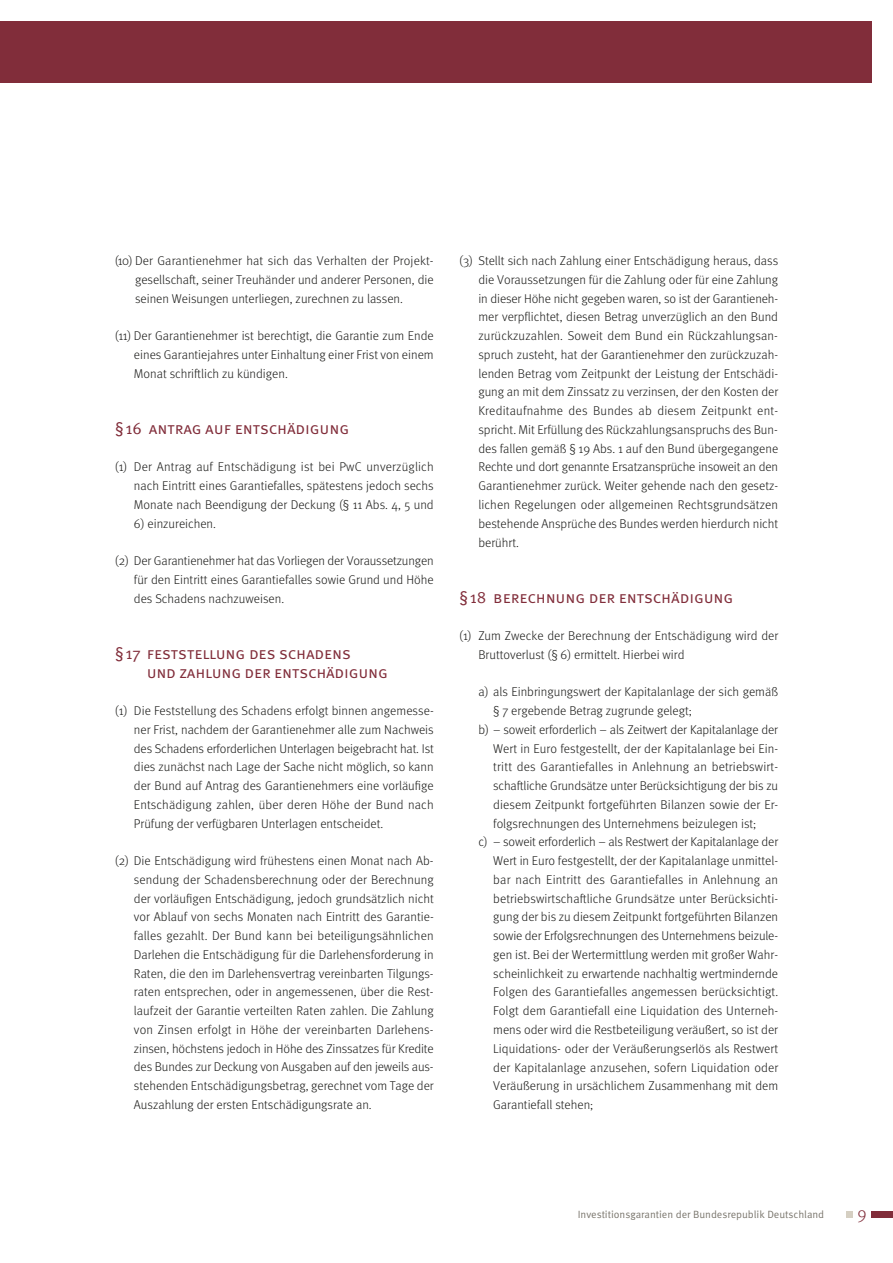
<style>
.page{position:relative;width:893px;height:1263px;background:#fff}
.page>*{position:absolute;margin:0;border:0;box-sizing:border-box;transform-origin:0 0}
.t1{font:300 17.25px "Meta Pro";color:#812d3a}
.t2{font:16.5px/18.8px "Meta Pro Norm";letter-spacing:-.01em;color:#812d3a}
.t3{font:300 12.75px/18.8px "Meta Pro";color:#1a1a18;text-align:justify}
.t4{font:10.5px "Meta Pro Norm";letter-spacing:-.005em;color:#7a766d}
</style>
<div class="page">
<div style="left:872px;top:1211px;width:21px;height:7px;background:#812d3a"></div>
<div style="left:846px;top:1211px;width:7px;height:7px;background:#d5cfc2"></div>
<div style="left:0;top:21px;width:872px;height:62px;background:#812d3a"></div>
<p class="t3" style="left:135px;top:251px;width:300px;text-indent:-20px">(10) Der Garantienehmer hat sich das Verhalten der Projekt&shy;gesellschaft, seiner Treuhänder und anderer Personen, die seinen Weisungen unterliegen, zurechnen zu lassen.</p>
<p class="t3" style="left:134px;top:326px;width:301px;text-indent:-19px">(11) Der Garantienehmer ist berechtigt, die Garantie zum Ende eines Garantiejahres unter Einhaltung einer Frist von einem Monat schriftlich zu kündigen.</p>
<p class="t2" style="left:115px;top:418px;width:236px">§16 antrag auf entschädigung</p>
<p class="t3" style="left:134px;top:457px;width:301px;text-indent:-19px">(1) Der Antrag auf Entschädigung ist bei PwC unverzüglich nach Eintritt eines Garantiefalles, spätestens jedoch sechs Monate nach Beendigung der Deckung (§ 11 Abs. 4, 5 und</p>
<p class="t3" style="left:134px;top:513px;width:84px">6) einzureichen.</p>
<p class="t3" style="left:134px;top:551px;width:301px;text-indent:-19px">(2) Der Garantienehmer hat das Vorliegen der Voraussetzungen für den Eintritt eines Garantiefalles sowie Grund und Höhe des Schadens nachzuweisen.</p>
<p class="t2" style="left:147px;top:643px;width:243px;text-indent:-32px">§17 feststellung des schadens<br>und zahlung der entschädigung</p>
<p class="t3" style="left:134px;top:701px;width:301px;text-indent:-19px">(1) Die Feststellung des Schadens erfolgt binnen angemesse&shy;ner Frist, nachdem der Garantienehmer alle zum Nachweis des Schadens erforderlichen Unterlagen beigebracht hat. Ist dies zunächst nach Lage der Sache nicht möglich, so kann der Bund auf Antrag des Garantienehmers eine vorläufige Entschädigung zahlen, über deren Höhe der Bund nach Prüfung der verfügbaren Unterlagen entscheidet.</p>
<p class="t3" style="left:134px;top:851px;width:301px;text-indent:-19px">(2) Die Entschädigung wird frühestens einen Monat nach Ab&shy;sendung der Schadensberechnung oder der Berechnung der vorläufigen Entschädigung, jedoch grundsätzlich nicht vor Ablauf von sechs Monaten nach Eintritt des Garantie&shy;falles gezahlt. Der Bund kann bei beteiligungsähnlichen Darlehen die Entschädigung für die Darlehensforderung in Raten, die den im Darlehensvertrag vereinbarten Tilgungs&shy;raten entsprechen, oder in angemessenen, über die Rest&shy;laufzeit der Garantie verteilten Raten zahlen. Die Zahlung von Zinsen erfolgt in Höhe der vereinbarten Darlehens&shy;zinsen, höchstens jedoch in Höhe des Zinssatzes für Kredite des Bundes zur Deckung von Ausgaben auf den jeweils aus&shy;stehenden Entschädigungsbetrag, gerechnet vom Tage der Auszahlung der ersten Entschädigungsrate an.</p>
<p class="t3" style="left:478px;top:251px;width:301px;text-indent:-19px">(3) Stellt sich nach Zahlung einer Entschädigung heraus, dass die Voraussetzungen für die Zahlung oder für eine Zahlung in dieser Höhe nicht gegeben waren, so ist der Garantieneh&shy;mer verpflichtet, diesen Betrag unverzüglich an den Bund zurückzuzahlen. Soweit dem Bund ein Rückzahlungsan&shy;spruch zusteht, hat der Garantienehmer den zurückzuzah&shy;lenden Betrag vom Zeitpunkt der Leistung der Entschädi&shy;gung an mit dem Zinssatz zu verzinsen, der den Kosten der Kreditaufnahme des Bundes ab diesem Zeitpunkt ent&shy;spricht. Mit Erfüllung des Rückzahlungsanspruchs des Bun&shy;des fallen gemäß § 19 Abs. 1 auf den Bund übergegangene Rechte und dort genannte Ersatzansprüche insoweit an den Garantienehmer zurück. Weiter gehende nach den gesetz&shy;lichen Regelungen oder allgemeinen Rechtsgrundsätzen bestehende Ansprüche des Bundes werden hierdurch nicht berührt.</p>
<p class="t2" style="left:459px;top:586px;width:276px">§18 berechnung der entschädigung</p>
<p class="t3" style="left:478px;top:626px;width:301px;text-indent:-19px">(1) Zum Zwecke der Berechnung der Entschädigung wird der<br>Bruttoverlust (§ 6) ermittelt. Hierbei wird</p>
<p class="t3" style="left:478px;top:682px;width:301px">a) als Einbringungswert der Kapitalanlage der sich gemäß</p>
<p class="t3" style="left:493px;top:701px;width:200px">§ 7 ergebende Betrag zugrunde gelegt;</p>
<p class="t3" style="left:478px;top:719px;width:301px">b) – soweit erforderlich – als Zeitwert der Kapitalanlage der</p>
<p class="t3" style="left:493px;top:738px;width:286px">Wert in Euro festgestellt, der der Kapitalanlage bei Ein-</p>
<p class="t3" style="left:493px;top:757px;width:286px">tritt des Garantiefalles in Anlehnung an betriebswirt-</p>
<p class="t3" style="left:493px;top:776px;width:286px">schaftliche Grundsätze unter Berücksichtigung der bis zu</p>
<p class="t3" style="left:493px;top:794px;width:286px">diesem Zeitpunkt fortgeführten Bilanzen sowie der Er-</p>
<p class="t3" style="left:493px;top:813px;width:265px">folgsrechnungen des Unternehmens beizulegen ist;</p>
<p class="t3" style="left:478px;top:832px;width:301px">c) – soweit erforderlich – als Restwert der Kapitalanlage der</p>
<p class="t3" style="left:493px;top:851px;width:286px">Wert in Euro festgestellt, der der Kapitalanlage unmittel-</p>
<p class="t3" style="left:493px;top:869px;width:286px">bar nach Eintritt des Garantiefalles in Anlehnung an</p>
<p class="t3" style="left:493px;top:888px;width:286px">betriebswirtschaftliche Grundsätze unter Berücksichti-</p>
<p class="t3" style="left:493px;top:907px;width:286px">gung der bis zu diesem Zeitpunkt fortgeführten Bilanzen</p>
<p class="t3" style="left:493px;top:926px;width:286px">sowie der Erfolgsrechnungen des Unternehmens beizule-</p>
<p class="t3" style="left:493px;top:944px;width:286px">gen ist. Bei der Wertermittlung werden mit großer Wahr-</p>
<p class="t3" style="left:493px;top:963px;width:286px">scheinlichkeit zu erwartende nachhaltig wertmindernde</p>
<p class="t3" style="left:493px;top:982px;width:286px">Folgen des Garantiefalles angemessen berücksichtigt.</p>
<p class="t3" style="left:493px;top:1001px;width:286px">Folgt dem Garantiefall eine Liquidation des Unterneh-</p>
<p class="t3" style="left:493px;top:1019px;width:286px">mens oder wird die Restbeteiligung veräußert, so ist der</p>
<p class="t3" style="left:493px;top:1038px;width:286px">Liquidations- oder der Veräußerungserlös als Restwert</p>
<p class="t3" style="left:493px;top:1057px;width:286px">der Kapitalanlage anzusehen, sofern Liquidation oder</p>
<p class="t3" style="left:493px;top:1076px;width:286px">Veräußerung in ursächlichem Zusammenhang mit dem</p>
<p class="t3" style="left:493px;top:1094px;width:102px">Garantiefall stehen;</p>
<p class="t4" style="left:578px;top:1206px;width:248px">Investitionsgarantien der Bundesrepublik Deutschland</p>
<h1 class="t1" style="left:857px;top:1200px;width:11px">9</h1>
</div>
